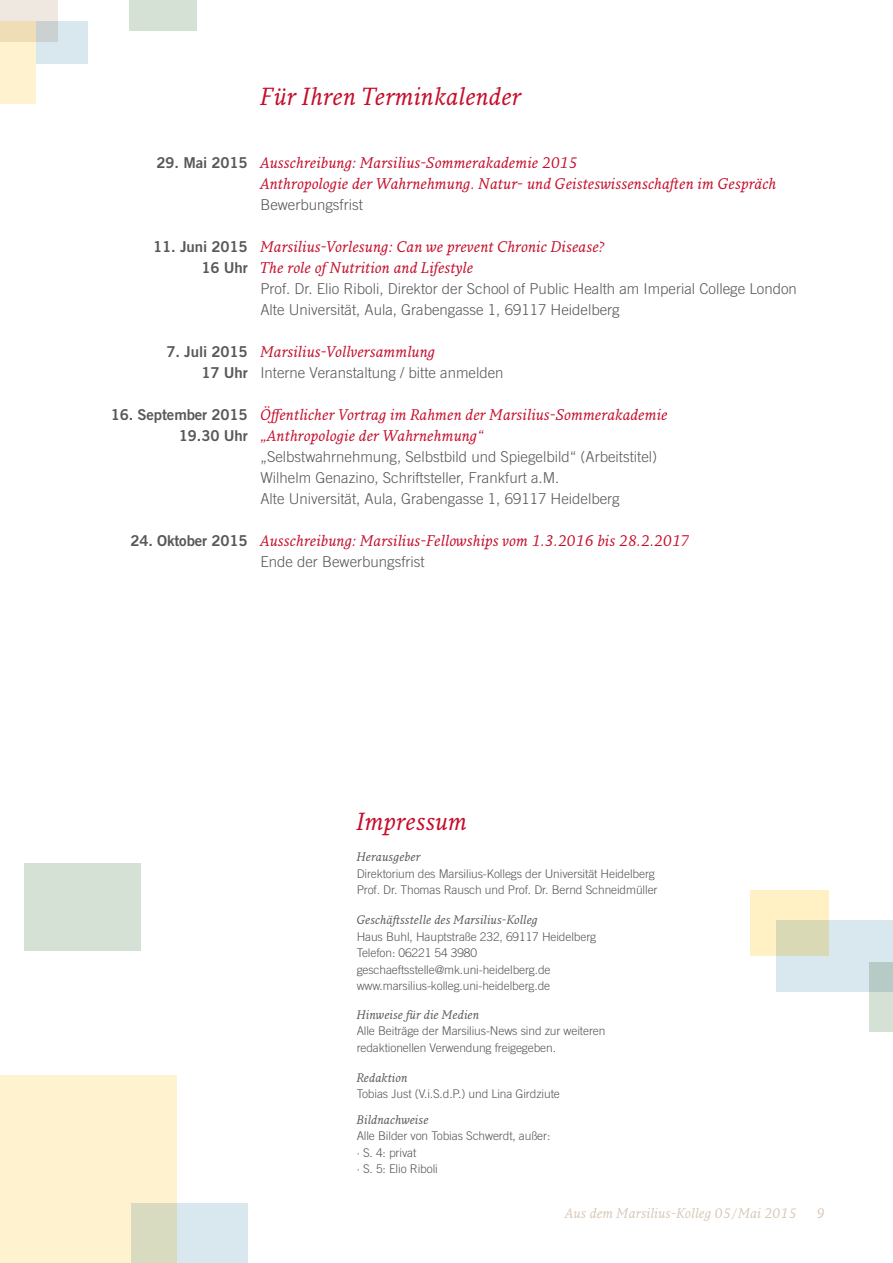
<style>
.page{position:relative;width:893px;height:1263px;background:#fff}
.page>*{position:absolute;margin:0;border:0;box-sizing:border-box;transform-origin:0 0}
.t1{font:italic 24px "Fresco Pro";color:#c50c29}
.t2{font:italic 15px/21px "Fresco Pro";color:#c50c29}
.t3{font:300 15px/21px "Trade Gothic LT Pro";color:#58585a}
.t4{font:15px/21px "Trade Gothic LT Pro Bd 2";letter-spacing:-.01em;color:#58585a;text-align:right}
.t5{font:italic 13.5px "Fresco Pro";color:#d9c7b6}
.t6{font:300 12px/16.5px "Trade Gothic LT Pro";letter-spacing:-.01em;color:#58585a}
.t7{font:italic 12px "Fresco Pro";color:#58585a}
</style>
<div class="page">
<div style="left:776px;top:920px;width:117px;height:72px;background:#d9e7ee"></div>
<svg style="left:870px;top:962px;width:23px;height:70px;fill:#d6e1d5"></svg>
<svg style="left:750px;top:890px;width:79px;height:66px;fill:#fff1c3"></svg>
<div style="left:0;top:0;width:58px;height:42px;background:#efe8e1"></div>
<div style="left:0;top:21px;width:36px;height:82px;background:linear-gradient(to bottom,#f1e1ba,#fffad7)"></div>
<div style="left:130px;top:0;width:67px;height:30px;background:#d6e1d5"></div>
<svg style="left:36px;top:21px;width:52px;height:43px;fill:#d9e7ee"></svg>
<div style="left:0;top:1075px;width:177px;height:188px;background:#fff3cf"></div>
<svg style="left:131px;top:1203px;width:117px;height:60px;fill:#d9e7ee"></svg>
<div style="left:24px;top:863px;width:116px;height:87px;background:#d6e1d5"></div>
<h1 class="t1" style="left:260px;top:81px;width:263px">Für Ihren Terminkalender</h1>
<p class="t4" style="left:156px;top:152px;width:93px">29. Mai 2015</p>
<p class="t4" style="left:153px;top:236px;width:96px">11. Juni 2015<br>16 Uhr</p>
<p class="t4" style="left:166px;top:341px;width:83px">7. Juli 2015<br>17 Uhr</p>
<p class="t4" style="left:111px;top:404px;width:138px">16. September 2015<br>19.30 Uhr</p>
<p class="t4" style="left:130px;top:530px;width:119px">24. Oktober 2015</p>
<p class="t2" style="left:260px;top:152px;width:517px">Ausschreibung: Marsilius-Sommerakademie 2015<br>Anthropologie der Wahrnehmung. Natur- und Geisteswissenschaften im Gespräch</p>
<p class="t3" style="left:260px;top:194px;width:104px">Bewerbungsfrist</p>
<p class="t2" style="left:260px;top:236px;width:346px">Marsilius-Vorlesung: Can we prevent Chronic Disease?<br>The role of Nutrition and Lifestyle</p>
<p class="t3" style="left:260px;top:278px;width:538px">Prof. Dr. Elio Riboli, Direktor der School of Public Health am Imperial College London<br>Alte Universität, Aula, Grabengasse 1, 69117 Heidelberg</p>
<p class="t2" style="left:260px;top:341px;width:178px">Marsilius-Vollversammlung</p>
<p class="t3" style="left:260px;top:362px;width:245px">Interne Veranstaltung / bitte anmelden</p>
<p class="t2" style="left:260px;top:404px;width:409px">Öffentlicher Vortrag im Rahmen der Marsilius-Sommerakademie „Anthropologie der Wahrnehmung“</p>
<p class="t3" style="left:260px;top:446px;width:398px">„Selbstwahrnehmung, Selbstbild und Spiegelbild“ (Arbeitstitel)<br>Wilhelm Genazino, Schriftsteller, Frankfurt a.M.<br>Alte Universität, Aula, Grabengasse 1, 69117 Heidelberg</p>
<p class="t2" style="left:260px;top:530px;width:431px">Ausschreibung: Marsilius-Fellowships vom 1.3.2016 bis 28.2.2017</p>
<p class="t3" style="left:260px;top:551px;width:166px">Ende der Bewerbungsfrist</p>
<h1 class="t1" style="left:357px;top:806px;width:112px">Impressum</h1>
<p class="t7" style="left:357px;top:849px;width:66px">Herausgeber</p>
<p class="t6" style="left:357px;top:865px;width:302px">Direktorium des Marsilius-Kollegs der Universität Heidelberg<br>Prof. Dr. Thomas Rausch und Prof. Dr. Bernd Schneidmüller</p>
<p class="t7" style="left:357px;top:912px;width:184px">Geschäftsstelle des Marsilius-Kolleg</p>
<p class="t6" style="left:357px;top:928px;width:241px">Haus Buhl, Hauptstraße 232, 69117 Heidelberg Telefon: 06221 54 3980 geschaeftsstelle@mk.uni-heidelberg.de www.marsilius-kolleg.uni-heidelberg.de</p>
<p class="t7" style="left:357px;top:1007px;width:124px">Hinweise für die Medien</p>
<p class="t6" style="left:357px;top:1022px;width:250px">Alle Beiträge der Marsilius-News sind zur weiteren redaktionellen Verwendung freigegeben.</p>
<p class="t7" style="left:357px;top:1070px;width:52px">Redaktion</p>
<p class="t6" style="left:357px;top:1085px;width:205px">Tobias Just (V.i.S.d.P.) und Lina Girdziute</p>
<p class="t7" style="left:357px;top:1112px;width:73px">Bildnachweise</p>
<p class="t6" style="left:357px;top:1127px;width:195px">Alle Bilder von Tobias Schwerdt, außer: · S. 4: privat<br>· S. 5: Elio Riboli</p>
<p class="t5" style="left:565px;top:1205px;width:233px">Aus dem Marsilius-Kolleg 05/Mai 2015</p>
<p class="t5" style="left:817px;top:1205px;width:10px">9</p>
</div>
